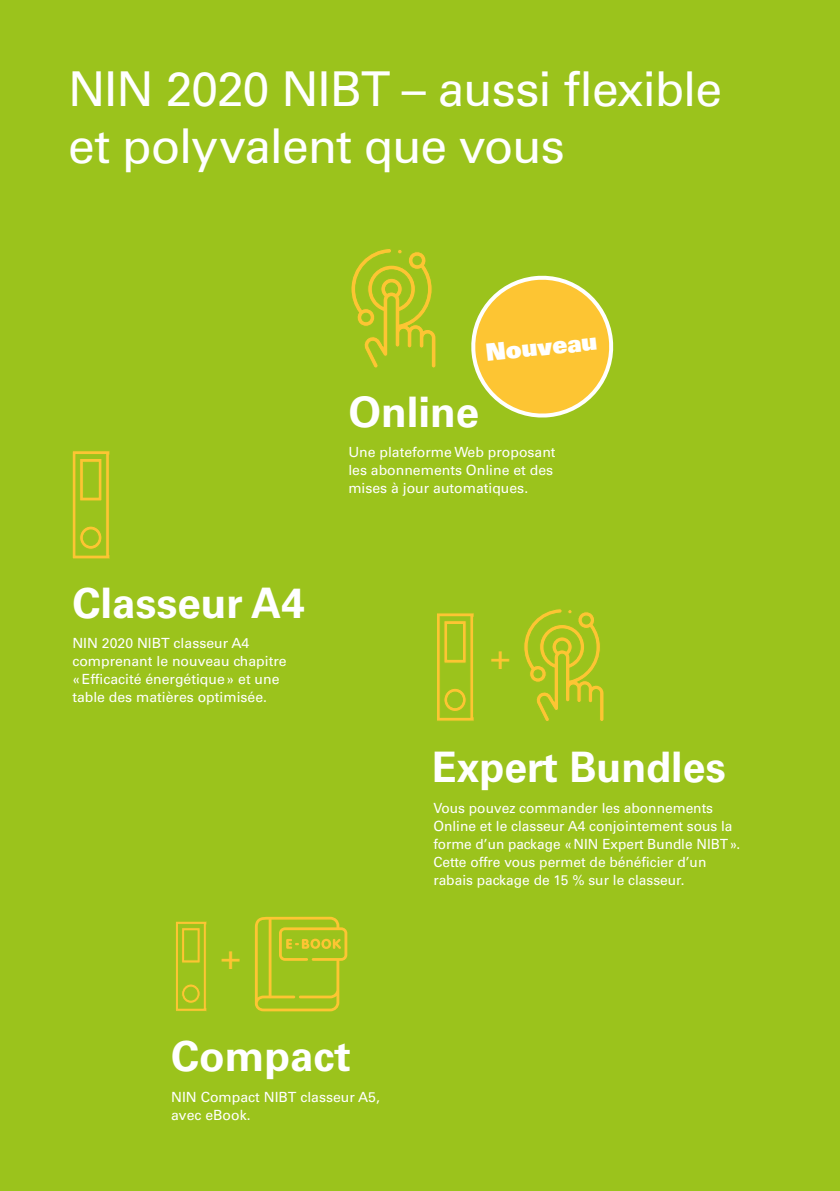
<style>
.page{position:relative;width:840px;height:1191px;background:#fff}
.page>*{position:absolute;margin:0;border:0;box-sizing:border-box;transform-origin:0 0}
.Headline_Branding_Op{font:48px/57.6px "Univers LT Std";letter-spacing:-.025em;color:#fff}
.t1{font:700 42px "Univers LT Std";color:#fff}
.Headline_Branding_Op-2{font:35px "Univers LT Std";color:#fdc533}
.preis_weiss_Packages{font:24px "Univers LT Std X Black";color:#fff}
.copy_Keyzahlen_weiss{font:14px/18px "Univers LT Std";color:#fff}
</style>
<div class="page">
<div style="left:0;top:0;width:839px;height:1191px;background:#9bc31c"></div>
<svg style="left:176px;top:921px;width:31px;height:90px"></svg>
<svg style="left:255px;top:916px;width:92px;height:95px"></svg>
<svg style="left:72px;top:451px;width:38px;height:108px"></svg>
<svg style="left:351px;top:249px;width:85px;height:119px"></svg>
<svg style="left:471px;top:275px;width:143px;height:143px"></svg>
<svg style="left:524px;top:609px;width:80px;height:112px"></svg>
<svg style="left:437px;top:613px;width:37px;height:108px"></svg>
<p class="Headline_Branding_Op" style="left:68px;top:60px;width:655px">NIN 2020 NIBT – aussi flexible et polyvalent que vous</p>
<p class="preis_weiss_Packages" style="left:484px;top:337px;width:113px;rotate:-6deg">Nouveau</p>
<p class="t1" style="left:348px;top:387px;width:132px">Online</p>
<p class="t1" style="left:72px;top:579px;width:234px">Classeur A4</p>
<p class="copy_Keyzahlen_weiss" style="left:72px;top:633px;width:216px">NIN 2020 NIBT classeur A4 comprenant le nouveau chapitre «Efficacité énergétique» et une table des matières optimisée.</p>
<p class="Headline_Branding_Op-2" style="left:220px;top:935px;width:22px">+</p>
<p class="copy_Keyzahlen_weiss" style="left:348px;top:443px;width:209px">Une plateforme Web proposant les abonnements Online et des mises à jour automatiques.</p>
<p class="Headline_Branding_Op-2" style="left:490px;top:636px;width:22px">+</p>
<p class="t1" style="left:431px;top:742px;width:295px">Expert Bundles</p>
<p class="copy_Keyzahlen_weiss" style="left:433px;top:799px;width:308px">Vous pouvez commander les abonnements Online et le classeur A4 conjointement sous la forme d’un package «NIN Expert Bundle NIBT».<br>Cette offre vous permet de bénéficier d’un rabais package de 15 % sur le classeur.</p>
<p class="t1" style="left:171px;top:1031px;width:181px">Compact</p>
<p class="copy_Keyzahlen_weiss" style="left:171px;top:1087px;width:210px">NIN Compact NIBT classeur A5, avec eBook.</p>
</div>
